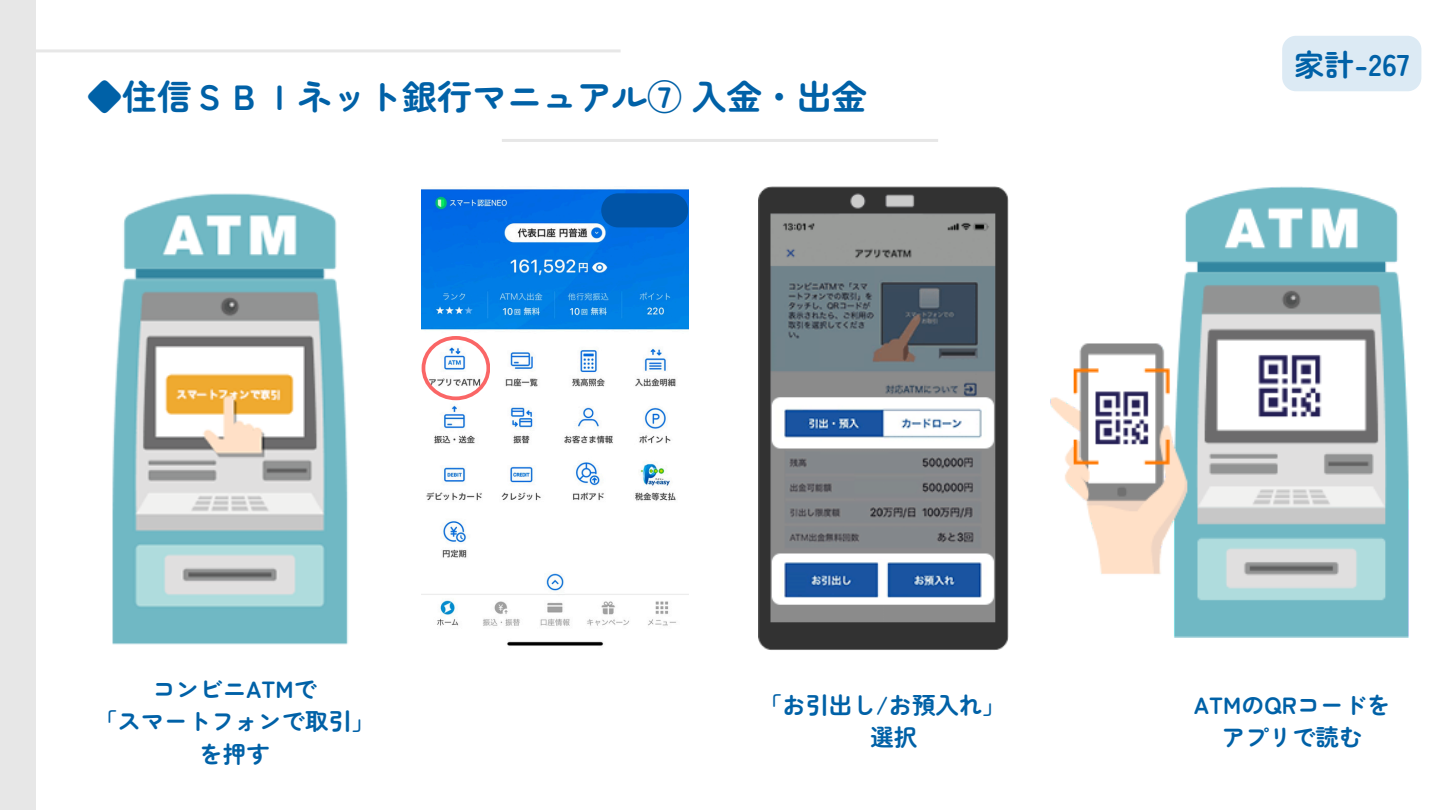
<style>
.page{position:relative;width:1440px;height:810px;background:#fff}
.page>*{position:absolute;margin:0;border:0;box-sizing:border-box;transform-origin:0 0}
.t1{font:700 35px "Zen Maru Gothic";color:#0061a7}
.t2{font:700 30px "Zen Maru Gothic";color:#0061a7}
.t3{font:700 23.5px/32.2px "Zen Maru Gothic";color:#0061a7;text-align:center}
</style>
<div class="page">
<hr style="left:502px;top:139px;width:436px;height:3px;background:#e7e7e7">
<hr style="left:36px;top:49px;width:585px;height:3px;background:#e7e7e7">
<img style="left:422px;top:189px;width:267px;height:457px">
<svg style="left:422px;top:336px;width:68px;height:64px"></svg>
<img style="left:112px;top:193px;width:236px;height:451px">
<img style="left:758px;top:186px;width:251px;height:464px">
<img style="left:1050px;top:186px;width:359px;height:451px">
<svg style="left:601px;top:193px;width:87px;height:34px;background:#0056ac"></svg>
<div style="left:0;top:0;width:36px;height:810px;background:#e7e7e7"></div>
<div style="left:1282px;top:36px;width:139px;height:55px;background:#dceaf4;border-radius:14px"></div>
<p class="t1" style="left:87px;top:70px;width:781px">◆住信ＳＢＩネット銀行マニュアル⑦ 入金・出金</p>
<p class="t2" style="left:1294px;top:41px;width:117px">家計-267</p>
<h1 class="t3" style="left:94px;top:672px;width:283px">コンビニATMで<br>「スマートフォンで取引」を押す</h1>
<h2 class="t3" style="left:759px;top:688px;width:249px">「お引出し/お預入れ」</h2>
<p class="t3" style="left:870px;top:720px;width:48px">選択</p>
<p class="t3" style="left:1194px;top:688px;width:198px">ATMのQRコードをアプリで読む</p>
</div>
